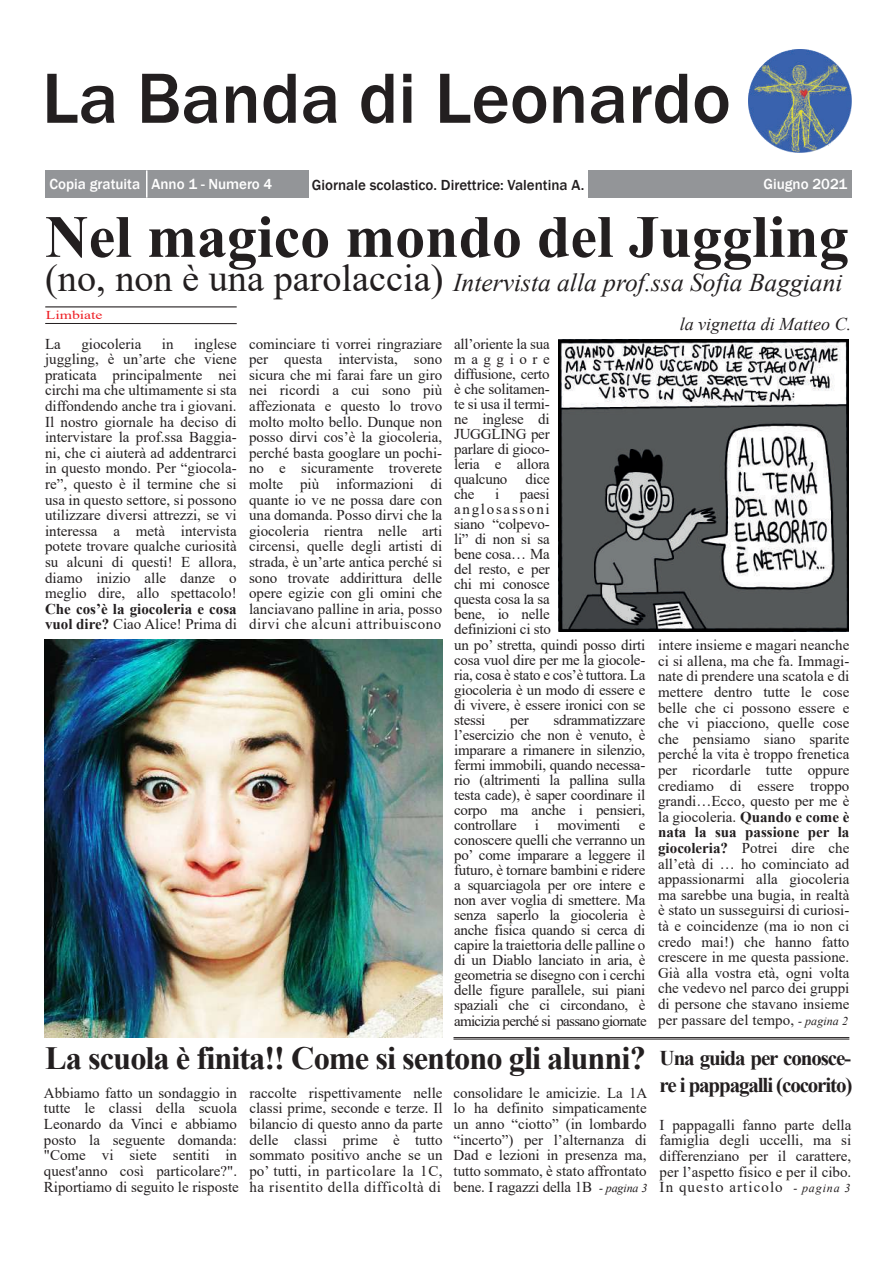
<style>
.page{position:relative;width:893px;height:1263px;background:#fff}
.page>*{position:absolute;margin:0;border:0;box-sizing:border-box;transform-origin:0 0}
.t1{font:500 73.5px "Franklin Gothic";color:#231f20}
.t2{font:700 60px "Times New Roman";color:#231f20}
.t3{font:700 32.4px "Times New Roman";letter-spacing:-.03em;color:#231f20}
.t4{font:italic 25.5px "Times New Roman";color:#231f20}
.t5{font:700 21px/27px "Times New Roman";letter-spacing:-.055em;color:#231f20}
.t6{font:italic 18px "Times New Roman";color:#231f20}
.t7{font:15px/15.6px "Times New Roman";color:#231f20;text-align:justify}
.t8{font:700 15px/15.6px "Times New Roman";color:#231f20}
.t9{font:500 15px "Franklin Gothic";color:#231f20}
.t10{font:500 15px "Franklin Gothic";color:#fff}
.t11{font:12px "Times New Roman";color:#ee1d23;scale:1.31 1}
.s1{font-style:normal;font-size:38.25px}
.s2{font-weight:400}
.s3{font-weight:700}
.s4{font-style:italic;font-size:12px}
</style>
<div class="page">
<img style="left:45px;top:640px;width:397px;height:397px">
<img style="left:748px;top:50px;width:103px;height:103px">
<div style="left:45px;top:170px;width:263px;height:28px;background:#939598"></div>
<div style="left:588px;top:170px;width:263px;height:28px;background:#939598"></div>
<svg style="left:146px;top:170px;width:1px;height:28px"></svg>
<hr style="left:45px;top:307px;width:192px;height:1px;background:#231f20">
<hr style="left:45px;top:323px;width:192px;height:1px;background:#231f20">
<img style="left:558px;top:340px;width:291px;height:291px">
<hr style="left:453px;top:1037px;width:396px;height:1px;background:#231f20">
<hr style="left:453px;top:1039px;width:396px;height:1px;background:#231f20">
<h1 class="t1" style="left:42px;top:53px;width:691px">La Banda di Leonardo</h1>
<p class="t10" style="left:50px;top:175px;width:224px">Copia gratuita Anno 1 - Numero 4</p>
<p class="t9" style="left:312px;top:176px;width:274px">Giornale scolastico. Direttrice: Valentina A.</p>
<p class="t10" style="left:763px;top:175px;width:85px">Giugno 2021</p>
<h2 class="t2" style="left:45px;top:193px;width:805px">Nel magico mondo del Juggling</h2>
<h3 class="t4" style="left:45px;top:265px;width:799px"><span class="s1">(no, non è una parolaccia)</span> Intervista alla prof.ssa Sofia Baggiani</h3>
<p class="t7" style="left:45px;top:335px;width:17px">La</p>
<p class="t7" style="left:81px;top:335px;width:61px">giocoleria</p>
<p class="t7" style="left:162px;top:335px;width:13px">in</p>
<p class="t11" style="left:46px;top:306px;width:45px">Limbiate</p>
<p class="t6" style="left:680px;top:311px;width:173px">la vignetta di Matteo C.</p>
<p class="t7" style="left:45px;top:335px;width:193px;text-indent:149px">inglese juggling, è un’arte che viene praticata principalmente nei circhi ma che ultimamente si sta diffondendo anche tra i giovani.<br>Il nostro giornale ha deciso di intervistare la prof.ssa Baggia&shy;ni, che ci aiuterà ad addentrarci in questo mondo. Per “giocola&shy;re”, questo è il termine che si usa in questo settore, si possono utilizzare diversi attrezzi, se vi interessa a metà intervista potete trovare qualche curiosità su alcuni di questi! E allora, diamo inizio alle danze o meglio dire, allo spettacolo!</p>
<p class="t8" style="left:45px;top:601px;width:193px">Che cos’è la giocoleria e cosa vuol dire? <span class="s2">Ciao Alice! Prima di</span></p>
<p class="t7" style="left:249px;top:335px;width:195px">cominciare ti vorrei ringraziare per questa intervista, sono sicura che mi farai fare un giro nei ricordi a cui sono più affezionata e questo lo trovo molto molto bello. Dunque non posso dirvi cos’è la giocoleria, perché basta googlare un pochi&shy;no e sicuramente troverete molte più informazioni di quante io ve ne possa dare con una domanda. Posso dirvi che la giocoleria rientra nelle arti circensi, quelle degli artisti di strada, è un’arte antica perché si sono trovate addirittura delle opere egizie con gli omini che lanciavano palline in aria, posso dirvi che alcuni attribuiscono</p>
<p class="t7" style="left:454px;top:336px;width:97px;line-height:15px">all’oriente la sua maggiore diffusione, certo è che solitamen&shy;te si usa il termi&shy;ne inglese di JUGGLING per parlare di gioco&shy;leria e allora qualcuno dice che</p>
<p class="t7" style="left:454px;top:486px;width:98px;line-height:15px;text-indent:66px">paesi anglosassoni siano “colpevo&shy;li” di non si sa bene cosa… Ma del resto, e per chi mi conosce questa cosa la sa bene, io nelle definizioni ci sto</p>
<p class="t7" style="left:454px;top:637px;width:193px;line-height:15px">un po’ stretta, quindi posso dirti cosa vuol dire per me la giocole&shy;ria, cosa è stato e cos’è tuttora. La giocoleria è un modo di essere e di vivere, è essere ironici con se stessi</p>
<p class="t7" style="left:495px;top:485px;width:6px">i</p>
<p class="t7" style="left:658px;top:637px;width:193px">intere insieme e magari neanche ci si allena, ma che fa. Immagi&shy;nate di prendere una scatola e di mettere dentro tutte le cose belle che ci possono essere e che vi piacciono, quelle cose che pensiamo siano sparite perché la vita è troppo frenetica per ricordarle tutte oppure crediamo di essere troppo grandi…Ecco, questo per me è la giocoleria. <span class="s3">Quando e come è nata la sua passione per la giocoleria?</span> Potrei dire che all’età di … ho cominciato ad appassionarmi alla giocoleria ma sarebbe una bugia, in realtà è stato un susseguirsi di curiosi&shy;tà e coincidenze (ma io non ci credo mai!) che hanno fatto crescere in me questa passione.<br>Già alla vostra età, ogni volta che vedevo nel parco dei gruppi di persone che stavano insieme per passare del tempo, <span class="s4">- pagina 2</span></p>
<p class="t7" style="left:454px;top:712px;width:194px;line-height:15px;text-indent:99px">sdrammatizzare l’esercizio che non è venuto, è imparare a rimanere in silenzio, fermi immobili, quando necessa&shy;rio (altrimenti la pallina sulla testa cade), è saper coordinare il corpo ma anche i pensieri, controllare i movimenti e conoscere quelli che verranno un po’ come imparare a leggere il futuro, è tornare bambini e ridere a squarciagola per ore intere e non aver voglia di smettere. Ma senza saperlo la giocoleria è anche fisica quando si cerca di capire la traiettoria delle palline o di un Diablo lanciato in aria, è geometria se disegno con i cerchi delle figure parallele, sui piani spaziali che ci circondano, è amicizia perché si passano giornate</p>
<p class="t7" style="left:510px;top:712px;width:20px">per</p>
<h3 class="t3" style="left:45px;top:1035px;width:602px">La scuola è finita!! Come si sentono gli alunni?</h3>
<p class="t7" style="left:44px;top:1084px;width:196px">Abbiamo fatto un sondaggio in tutte le classi della scuola Leonardo da Vinci e abbiamo posto la seguente domanda: "Come vi siete sentiti in quest'anno così particolare?".<br>Riportiamo di seguito le risposte</p>
<p class="t7" style="left:249px;top:1084px;width:195px">raccolte rispettivamente nelle classi prime, seconde e terze. Il bilancio di questo anno da parte delle classi prime è tutto sommato positivo anche se un po’ tutti, in particolare la 1C, ha risentito della difficoltà di</p>
<p class="t7" style="left:453px;top:1084px;width:195px">consolidare le amicizie. La 1A lo ha definito simpaticamente un anno “ciotto” (in lombardo “incerto”) per l’alternanza di Dad e lezioni in presenza ma, tutto sommato, è stato affrontato bene. I ragazzi della 1B <span class="s4">- pagina 3</span></p>
<h3 class="t5" style="left:660px;top:1044px;width:194px">Una guida per conosce&shy;re i pappagalli (cocorito)</h3>
<p class="t7" style="left:660px;top:1116px;width:193px">I pappagalli fanno parte della famiglia degli uccelli, ma si differenziano per il carattere, per l’aspetto fisico e per il cibo.<br>In questo articolo <span class="s4">- pagina 3</span></p>
</div>
